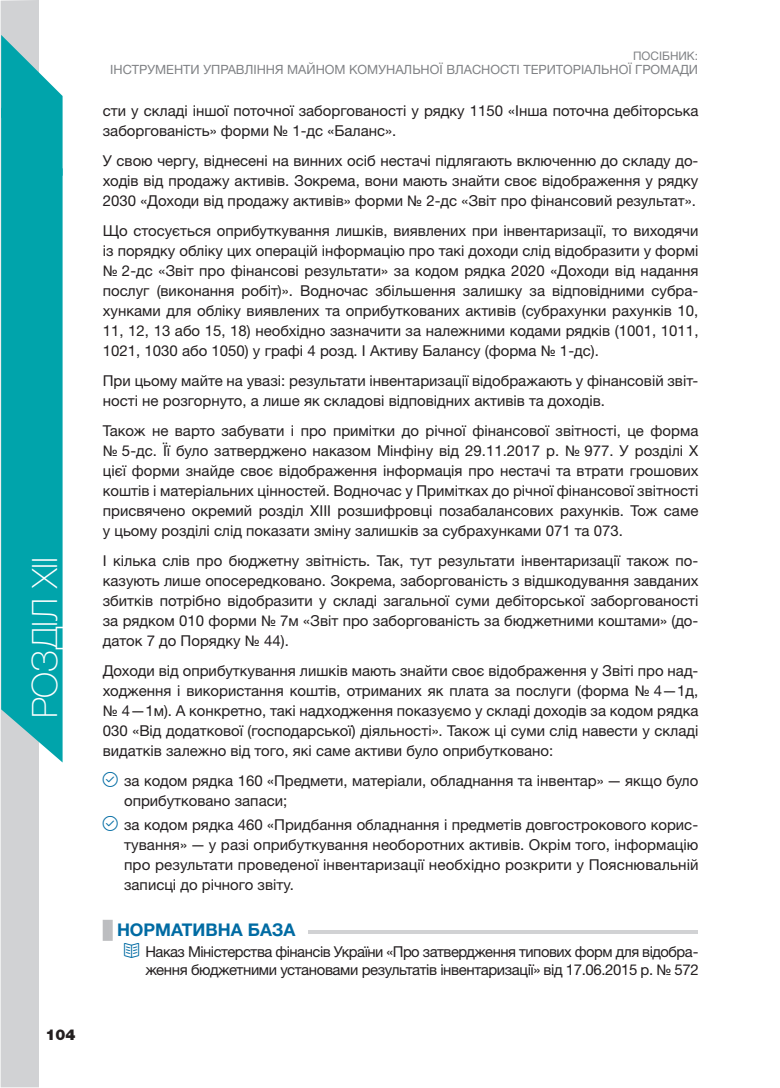
<style>
.page{position:relative;width:780px;height:1088px;background:#fff}
.page>*{position:absolute;margin:0;border:0;box-sizing:border-box;transform-origin:0 0}
.t1{font:100 35px "Helvetica Neue LTW1 G";color:#fff}
.t2{font:700 17.5px "Helvetica Neue LTW1 G";color:#006ba3}
.t3{font:15px/20px "Helvetica Neue LTW1 G";color:#231f20;text-align:justify}
.t4{font:15px/18px "Helvetica Neue LTW1 G";letter-spacing:-.03em;color:#231f20}
.t5{font:900 15px "Helvetica Neue LTW1 G";color:#231f20}
.t6{font:12.75px "Helvetica Neue LTW1 G";color:#808285}
.t7{font:11.75px "Helvetica Neue LTW1 G";color:#808285}
</style>
<div class="page">
<div style="left:1px;top:0;width:38px;height:1087px;background:#d1d2d4"></div>
<svg style="left:1px;top:176px;width:62px;height:586px;background:#0ba7ad"></svg>
<svg style="left:1px;top:35px;width:62px;height:141px;background:#33b4b9"></svg>
<hr style="left:308px;top:930px;width:390px;height:4px;background:#d1d2d4">
<div style="left:103px;top:920px;width:10px;height:21px;background:#bcbdc0"></div>
<h1 class="t1" style="left:24px;top:718px;width:163px;rotate:-90deg">РОЗДІЛ XII</h1>
<p class="t5" style="left:46px;top:1025px;width:32px">104</p>
<p class="t7" style="left:633px;top:49px;width:66px">ПОСІБНИК:</p>
<p class="t6" style="left:110px;top:62px;width:589px">ІНСТРУМЕНТИ УПРАВЛІННЯ МАЙНОМ КОМУНАЛЬНОЇ ВЛАСНОСТІ ТЕРИТОРІАЛЬНОЇ ГРОМАДИ</p>
<p class="t3" style="left:103px;top:100px;width:597px">сти у складі іншої поточної заборгованості у рядку 1150 «Інша поточна дебіторська заборгованість» форми № 1-дс «Баланс».</p>
<p class="t3" style="left:103px;top:150px;width:597px">У свою чергу, віднесені на винних осіб нестачі підлягають включенню до складу до&shy;ходів від продажу активів. Зокрема, вони мають знайти своє відображення у рядку 2030 «Доходи від продажу активів» форми № 2-дс «Звіт про фінансовий результат».</p>
<p class="t3" style="left:103px;top:220px;width:597px">Що стосується оприбуткування лишків, виявлених при інвентаризації, то виходячи із порядку обліку цих операцій інформацію про такі доходи слід відобразити у формі № 2-дс «Звіт про фінансові результати» за кодом рядка 2020 «Доходи від надання послуг (виконання робіт)». Водночас збільшення залишку за відповідними субра&shy;хунками для обліку виявлених та оприбуткованих активів (субрахунки рахунків 10, 11, 12, 13 або 15, 18) необхідно зазначити за належними кодами рядків (1001, 1011, 1021, 1030 або 1050) у графі 4 розд. І Активу Балансу (форма № 1-дс).</p>
<p class="t3" style="left:103px;top:370px;width:597px">При цьому майте на увазі: результати інвентаризації відображають у фінансовій звіт&shy;ності не розгорнуто, а лише як складові відповідних активів та доходів.</p>
<p class="t3" style="left:103px;top:420px;width:597px">Також не варто забувати і про примітки до річної фінансової звітності, це форма № 5-дс. Її було затверджено наказом Мінфіну від 29.11.2017 р. № 977. У розділі Х цієї форми знайде своє відображення інформація про нестачі та втрати грошових коштів і матеріальних цінностей. Водночас у Примітках до річної фінансової звітності присвячено окремий розділ ХІІІ розшифровці позабалансових рахунків. Тож саме у цьому розділі слід показати зміну залишків за субрахунками 071 та 073.</p>
<p class="t3" style="left:103px;top:550px;width:597px">І кілька слів про бюджетну звітність. Так, тут результати інвентаризації також по&shy;казують лише опосередковано. Зокрема, заборгованість з відшкодування завданих збитків потрібно відобразити у складі загальної суми дебіторської заборгованості за рядком 010 форми № 7м «Звіт про заборгованість за бюджетними коштами» (до&shy;даток 7 до Порядку № 44).</p>
<p class="t3" style="left:103px;top:660px;width:597px">Доходи від оприбуткування лишків мають знайти своє відображення у Звіті про над&shy;ходження і використання коштів, отриманих як плата за послуги (форма № 4—1д, № 4—1м). А конкретно, такі надходження показуємо у складі доходів за кодом рядка 030 «Від додаткової (господарської) діяльності». Також ці суми слід навести у складі видатків залежно від того, які саме активи було оприбутковано:</p>
<p class="t3" style="left:124px;top:771px;width:576px">за кодом рядка 160 «Предмети, матеріали, обладнання та інвентар» — якщо було оприбутковано запаси;</p>
<p class="t3" style="left:124px;top:814px;width:576px">за кодом рядка 460 «Придбання обладнання і предметів довгострокового корис&shy;тування» — у разі оприбуткування необоротних активів. Окрім того, інформацію про результати проведеної інвентаризації необхідно розкрити у Пояснювальній записці до річного звіту.</p>
<p class="t2" style="left:117px;top:919px;width:180px">НОРМАТИВНА БАЗА</p>
<p class="t4" style="left:145px;top:943px;width:555px">Наказ Міністерства фінансів України «Про затвердження типових форм для відобра&shy;ження бюджетними установами результатів інвентаризації» від 17.06.2015 р. № 572</p>
</div>
